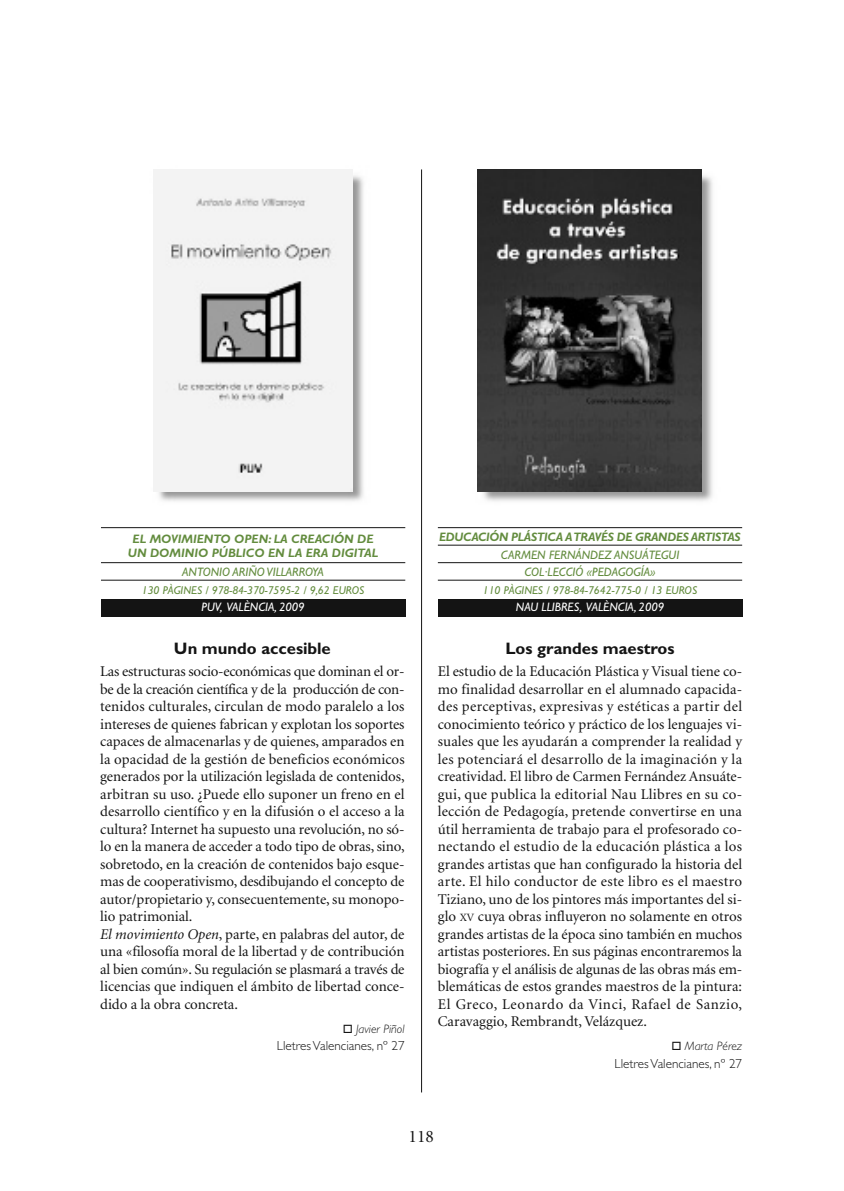
<style>
.page{position:relative;width:844px;height:1191px;background:#fff}
.page>*{position:absolute;margin:0;border:0;box-sizing:border-box;transform-origin:0 0}
.t1{font:17.5px "Minion";color:#141414}
.t2{font:700 16.62px "Gill Sans";color:#141414}
.t3{font:14.88px/17.5px "Minion";letter-spacing:-.005em;color:#141414;text-align:justify}
.t4{font:300 13.12px "Gill Sans";color:#141414}
.t5{font:italic 12.25px/17.5px "Gill Sans";color:#638c3e;text-align:center}
.t6{font:italic 700 12.25px/14px "Gill Sans";color:#638c3e;text-align:center}
.t7{font:italic 700 12.25px "Gill Sans";letter-spacing:-.02em;color:#638c3e}
.t8{font:italic 12.25px "Gill Sans";color:#fff}
.t9{font:italic 300 12.25px "Gill Sans";color:#141414}
.t10{font:italic 11.38px "Gill Sans";color:#638c3e}
.s1{font-style:italic}
.s2{font-size:11.2px}
</style>
<div class="page">
<img style="left:477px;top:169px;width:236px;height:332px">
<img style="left:477px;top:169px;width:224px;height:322px">
<div style="left:101px;top:599px;width:304px;height:17px;background:#141414"></div>
<hr style="left:421px;top:169px;width:1px;height:923px;background:#141414">
<img style="left:153px;top:175px;width:211px;height:326px">
<img style="left:153px;top:169px;width:200px;height:322px">
<div style="left:438px;top:599px;width:304px;height:17px;background:#141414"></div>
<hr style="left:438px;top:527px;width:304px;height:1px;background:#141414">
<hr style="left:438px;top:545px;width:304px;height:1px;background:#141414">
<hr style="left:438px;top:562px;width:304px;height:1px;background:#141414">
<hr style="left:438px;top:580px;width:304px;height:1px;background:#141414">
<hr style="left:101px;top:527px;width:304px;height:1px;background:#141414">
<hr style="left:101px;top:562px;width:304px;height:1px;background:#141414">
<hr style="left:101px;top:580px;width:304px;height:1px;background:#141414">
<p class="t6" style="left:128px;top:533px;width:252px">EL MOVIMIENTO OPEN: LA CREACIÓN DE<br>UN DOMINIO PÚBLICO EN LA ERA DIGITAL</p>
<p class="t5" style="left:182px;top:564px;width:143px">ANTONIO ARIÑO VILLARROYA</p>
<p class="t10" style="left:142px;top:585px;width:224px">130 PÀGINES / 978-84-370-7595-2 / 9,62 EUROS</p>
<p class="t8" style="left:201px;top:602px;width:104px">PUV, VALÈNCIA, 2009</p>
<p class="t2" style="left:174px;top:641px;width:158px">Un mundo accesible</p>
<p class="t3" style="left:100px;top:663px;width:306px;text-align:left">Las estructuras socio-económicas que dominan el or&shy;be de la creación científica y de la producción de con&shy;tenidos culturales, circulan de modo paralelo a los intereses de quienes fabrican y explotan los soportes capaces de almacenarlas y de quienes, amparados en la opacidad de la gestión de beneficios económicos generados por la utilización legislada de contenidos, arbitran su uso. ¿Puede ello suponer un freno en el desarrollo científico y en la difusión o el acceso a la cultura? Internet ha supuesto una revolución, no só&shy;lo en la manera de acceder a todo tipo de obras, sino, sobretodo, en la creación de contenidos bajo esque&shy;mas de cooperativismo, desdibujando el concepto de autor/propietario y, consecuentemente, su monopo&shy;lio patrimonial.<br><span class="s1">El movimiento Open</span>, parte, en palabras del autor, de una «filosofía moral de la libertad y de contribución al bien común». Su regulación se plasmará a través de licencias que indiquen el ámbito de libertad conce&shy;dido a la obra concreta.</p>
<p class="t9" style="left:356px;top:1023px;width:50px">Javier Piñol</p>
<p class="t4" style="left:277px;top:1040px;width:129px">Lletres Valencianes, nº 27</p>
<p class="t7" style="left:439px;top:532px;width:303px">EDUCACIÓN PLÁSTICA A TRAVÉS DE GRANDES ARTISTAS</p>
<p class="t5" style="left:500px;top:547px;width:180px">CARMEN FERNÁNDEZ ANSUÁTEGUI<br>COL·LECCIÓ «PEDAGOGÍA»</p>
<p class="t10" style="left:482px;top:585px;width:216px">110 PÀGINES / 978-84-7642-775-0 / 13 EUROS</p>
<p class="t8" style="left:515px;top:602px;width:150px">NAU LLIBRES, VALÈNCIA, 2009</p>
<p class="t2" style="left:505px;top:641px;width:171px">Los grandes maestros</p>
<p class="t3" style="left:438px;top:663px;width:306px">El estudio de la Educación Plástica y Visual tiene co&shy;mo finalidad desarrollar en el alumnado capacida&shy;des perceptivas, expresivas y estéticas a partir del conocimiento teórico y práctico de los lenguajes vi&shy;suales que les ayudarán a comprender la realidad y les potenciará el desarrollo de la imaginación y la creatividad. El libro de Carmen Fernández Ansuáte&shy;gui, que publica la editorial Nau Llibres en su co&shy;lección de Pedagogía, pretende convertirse en una útil herramienta de trabajo para el profesorado co&shy;nectando el estudio de la educación plástica a los grandes artistas que han configurado la historia del arte. El hilo conductor de este libro es el maestro Tiziano, uno de los pintores más importantes del si&shy;glo <span class="s2">XV</span> cuya obras influyeron no solamente en otros grandes artistas de la época sino también en muchos artistas posteriores. En sus páginas encontraremos la biografía y el análisis de algunas de las obras más em&shy;blemáticas de estos grandes maestros de la pintura:<br>El Greco, Leonardo da Vinci, Rafael de Sanzio, Caravaggio, Rembrandt, Velázquez.</p>
<p class="t9" style="left:684px;top:1041px;width:59px">Marta Pérez</p>
<p class="t4" style="left:614px;top:1058px;width:129px">Lletres Valencianes, nº 27</p>
<p class="t1" style="left:408px;top:1129px;width:27px">118</p>
</div>
